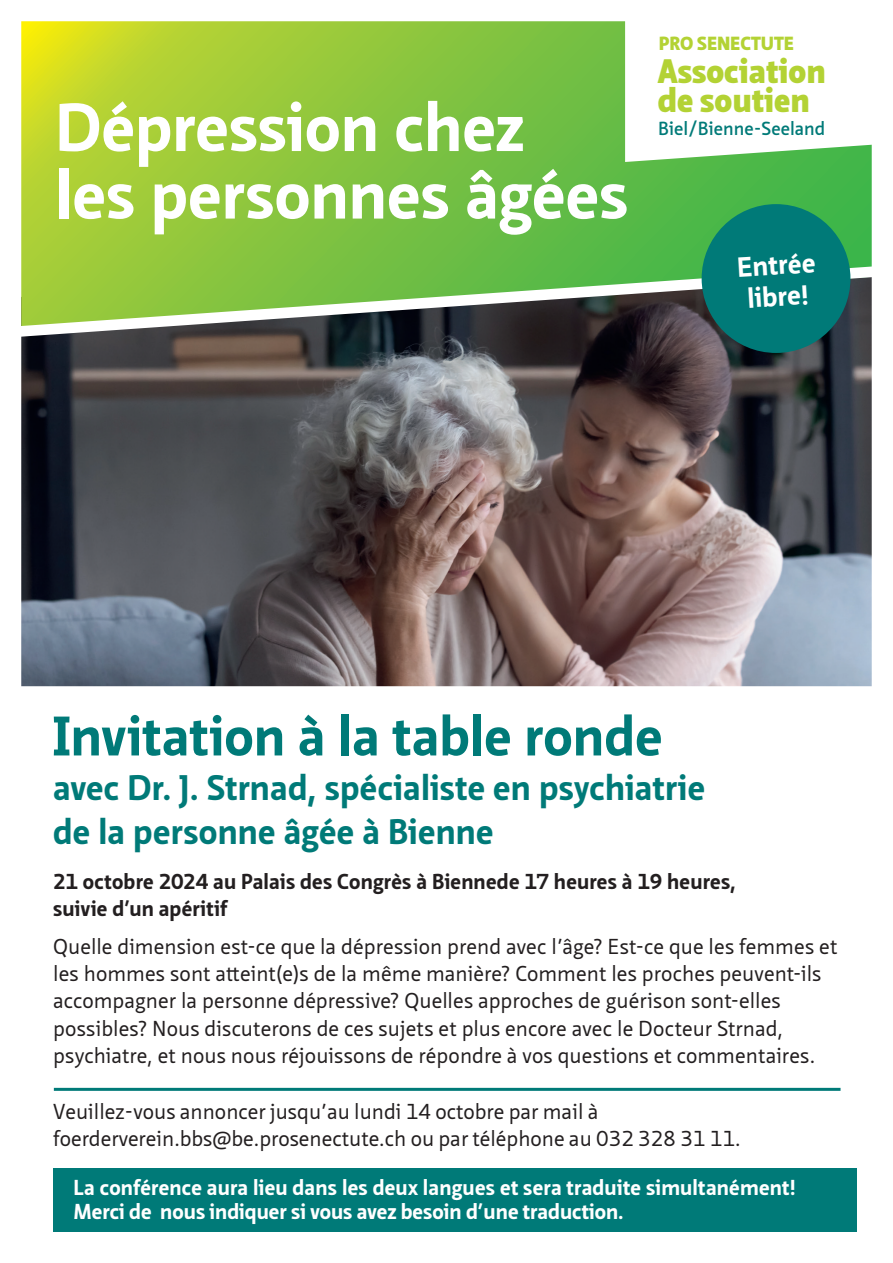
<style>
.page{position:relative;width:893px;height:1263px;background:#fff}
.page>*{position:absolute;margin:0;border:0;box-sizing:border-box;transform-origin:0 0}
.t1{font:700 66px/67.5px "Neue Sans Pro";letter-spacing:.005em;color:#fff}
.t2{font:700 54px "Neue Sans Pro";letter-spacing:.005em;color:#007a78}
.t3{font:700 34.5px/44.1px "Neue Sans Pro";letter-spacing:.01em;color:#007a78}
.t4{font:900 33px/28.5px "Neue Sans Pro";color:#b3d234}
.t5{font:700 27px/31.5px "Neue Sans Pro";color:#fff}
.t6{font:21px/27px "Neue Sans Pro";color:#231f20}
.t7{font:700 21px/24px "Neue Sans Pro";letter-spacing:.005em;color:#fff}
.t8{font:700 21px/27px "Neue Sans Pro";letter-spacing:.01em;color:#231f20}
.t9{font:600 18.45px "Neue Sans Pro";color:#007a78}
.t10{font:900 18.45px "Neue Sans Pro";color:#b3d234}
</style>
<div class="page">
<img style="left:21px;top:338px;width:851px;height:348px">
<svg style="left:21px;top:21px;width:851px;height:244px;background:#87c53d"></svg>
<svg style="left:21px;top:265px;width:851px;height:73px;background:#739457"></svg>
<svg style="left:625px;top:21px;width:247px;height:141px"></svg>
<div style="left:657px;top:29px;width:202px;height:97px;background:#fff"></div>
<div style="left:702px;top:204px;width:148px;height:149px;background:#007a78;border-radius:50%"></div>
<hr style="left:54px;top:1088px;width:786px;height:3px;background:#007a78">
<div style="left:53px;top:1168px;width:804px;height:64px;background:#007a78"></div>
<h1 class="t1" style="left:55px;top:93px;width:575px">Dépression chez<br>les personnes âgées</h1>
<p class="t10" style="left:659px;top:31px;width:137px">PRO SENECTUTE</p>
<h3 class="t4" style="left:658px;top:57px;width:170px">Association de soutien</h3>
<p class="t9" style="left:658px;top:116px;width:169px">Biel/Bienne-Seeland</p>
<p class="t5" style="left:736px;top:252px;width:80px;rotate:-4deg">Entrée libre!</p>
<h2 class="t2" style="left:53px;top:701px;width:611px">Invitation à la table ronde</h2>
<h3 class="t3" style="left:53px;top:765px;width:654px">avec Dr. J. Strnad, spécialiste en psychiatrie de la personne âgée à Bienne</h3>
<p class="t8" style="left:53px;top:867px;width:684px">21 octobre 2024 au Palais des Congrès à Biennede 17 heures à 19 heures, suivie d’un apéritif</p>
<p class="t6" style="left:53px;top:933px;width:786px">Quelle dimension est-ce que la dépression prend avec l’âge? Est-ce que les femmes et les hommes sont atteint(e)s de la même manière? Comment les proches peuvent-ils accompagner la personne dépressive? Quelles approches de guérison sont-elles possibles? Nous discuterons de ces sujets et plus encore avec le Docteur Strnad, psychiatre, et nous nous réjouissons de répondre à vos questions et commentaires.</p>
<p class="t6" style="left:53px;top:1098px;width:689px">Veuillez-vous annoncer jusqu’au lundi 14 octobre par mail à foerderverein.bbs@be.prosenectute.ch ou par téléphone au 032 328 31 11.</p>
<p class="t7" style="left:74px;top:1175px;width:724px">La conférence aura lieu dans les deux langues et sera traduite simultanément!<br>Merci de nous indiquer si vous avez besoin d’une traduction.</p>
</div>
